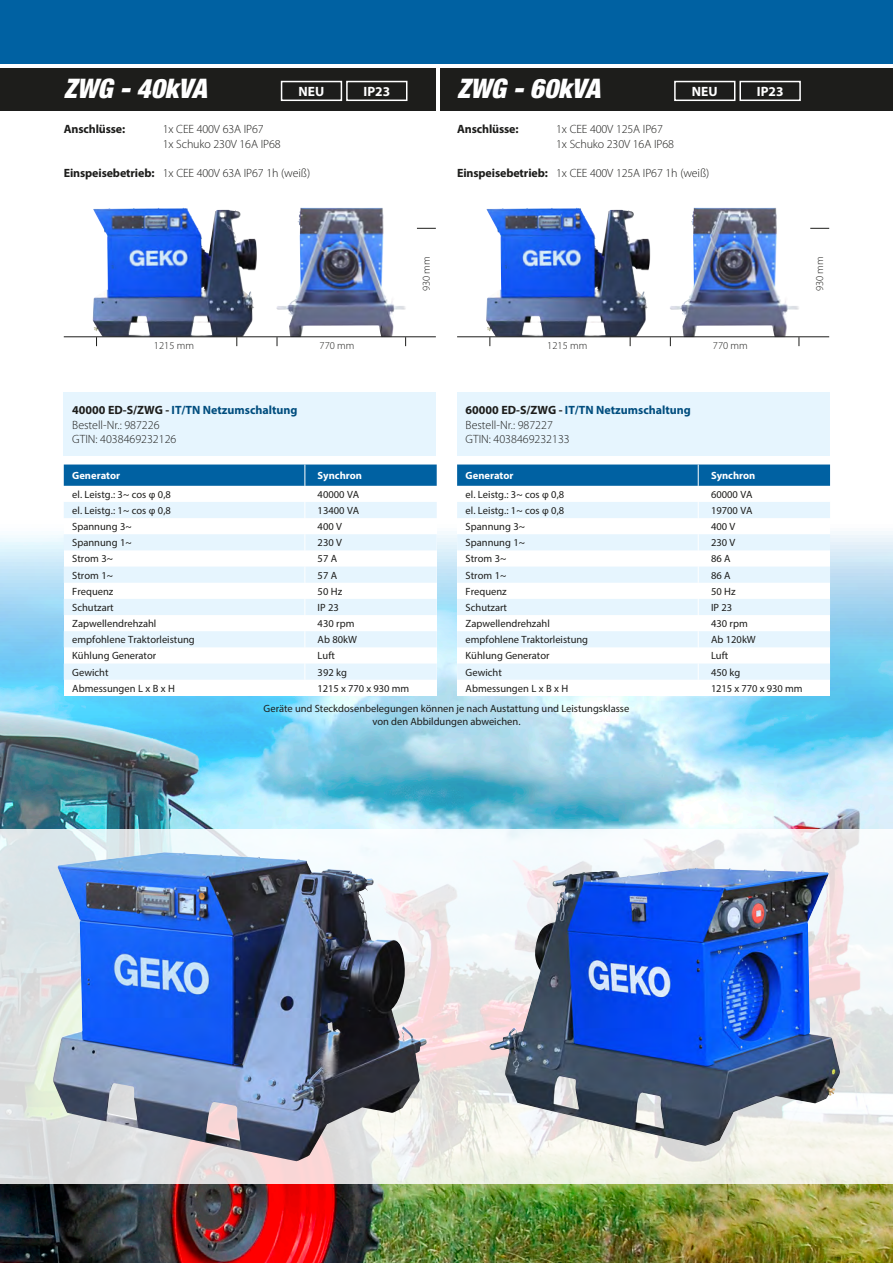
<style>
.page{position:relative;width:893px;height:1263px;background:#fff}
.page>*{position:absolute;margin:0;border:0;box-sizing:border-box;transform-origin:0 0}
.Geräteüberschrift{font:italic 900 condensed 27px "Helvetica Neue LTW1 G";color:#fff}
.t1{font:700 13.5px "Myriad Pro";color:#fff}
.t2{font:300 12px "Myriad Pro";letter-spacing:-.01em;color:#1d1d1b}
.t3{font:700 12px "Myriad Pro";color:#004d7e}
.t4{font:700 12px "Myriad Pro";letter-spacing:-.01em;color:#1d1d1b}
.t5{font:10.5px/12.6px "Myriad Pro";color:#1d1d1b;text-align:center}
.t6{font:700 10.5px "Myriad Pro";color:#fff}
.t7{font:300 10.5px "Myriad Pro";color:#1d1d1b}
.s1{font-weight:700}
.s2{color:#1d1d1b}
</style>
<div class="page">
<img style="left:0;top:392px;width:893px;height:871px">
<svg style="left:0;top:829px;width:893px;height:355px"></svg>
<div style="left:0;top:68px;width:436px;height:43px;background:#1d1d1b"></div>
<div style="left:440px;top:68px;width:453px;height:43px;background:#1d1d1b"></div>
<img style="left:53px;top:852px;width:374px;height:309px">
<div style="left:64px;top:392px;width:372px;height:64px;background:#e6f5fe"></div>
<svg style="left:64px;top:464px;width:373px;height:232px"></svg>
<div style="left:457px;top:392px;width:372px;height:64px;background:#e6f5fe"></div>
<svg style="left:457px;top:464px;width:373px;height:232px"></svg>
<img style="left:489px;top:867px;width:351px;height:279px">
<img style="left:276px;top:208px;width:130px;height:128px">
<img style="left:92px;top:208px;width:165px;height:128px">
<hr style="left:64px;top:336px;width:372px;height:1px;background:#1d1d1b">
<svg style="left:417px;top:228px;width:19px;height:1px"></svg>
<img style="left:670px;top:208px;width:129px;height:128px">
<img style="left:486px;top:208px;width:164px;height:128px">
<hr style="left:457px;top:336px;width:372px;height:1px;background:#1d1d1b">
<svg style="left:810px;top:228px;width:19px;height:1px"></svg>
<div style="left:346px;top:81px;width:61px;height:20px;border:2px solid #fff"></div>
<div style="left:739px;top:81px;width:62px;height:20px;border:2px solid #fff"></div>
<div style="left:281px;top:81px;width:61px;height:20px;border:2px solid #fff"></div>
<div style="left:674px;top:81px;width:61px;height:20px;border:2px solid #fff"></div>
<div style="left:0;top:0;width:893px;height:64px;background:#0061a2"></div>
<p class="Geräteüberschrift" style="left:64px;top:72px;width:145px">ZWG - 40kVA</p>
<p class="t4" style="left:64px;top:122px;width:63px">Anschlüsse:</p>
<p class="t2" style="left:163px;top:123px;width:102px">1x CEE 400V 63A IP67</p>
<p class="t2" style="left:163px;top:137px;width:119px">1x Schuko 230V 16A IP68</p>
<p class="t2" style="left:64px;top:166px;width:248px"><span class="s1">Einspeisebetrieb:</span> 1x CEE 400V 63A IP67 1h (weiß)</p>
<p class="Geräteüberschrift" style="left:457px;top:72px;width:145px">ZWG - 60kVA</p>
<p class="t4" style="left:457px;top:122px;width:63px">Anschlüsse:</p>
<p class="t2" style="left:556px;top:123px;width:108px">1x CEE 400V 125A IP67</p>
<p class="t2" style="left:556px;top:137px;width:119px">1x Schuko 230V 16A IP68</p>
<p class="t2" style="left:457px;top:166px;width:254px"><span class="s1">Einspeisebetrieb:</span> 1x CEE 400V 125A IP67 1h (weiß)</p>
<p class="t1" style="left:299px;top:83px;width:27px">NEU</p>
<p class="t1" style="left:363px;top:83px;width:28px">IP23</p>
<p class="t1" style="left:692px;top:83px;width:27px">NEU</p>
<p class="t1" style="left:757px;top:83px;width:28px">IP23</p>
<p class="t7" style="left:154px;top:340px;width:41px">1215 mm</p>
<p class="t7" style="left:320px;top:340px;width:36px">770 mm</p>
<p class="t7" style="left:420px;top:291px;width:36px;rotate:-90deg">930 mm</p>
<p class="t7" style="left:547px;top:340px;width:41px">1215 mm</p>
<p class="t7" style="left:713px;top:340px;width:36px">770 mm</p>
<p class="t7" style="left:814px;top:291px;width:36px;rotate:-90deg">930 mm</p>
<p class="t3" style="left:72px;top:402px;width:227px"><span class="s2">40000 ED-S/ZWG -</span> IT/TN Netzumschaltung</p>
<p class="t2" style="left:72px;top:418px;width:89px">Bestell-Nr.: 987226</p>
<p class="t2" style="left:72px;top:432px;width:106px">GTIN: 4038469232126</p>
<p class="t6" style="left:72px;top:469px;width:49px">Generator</p>
<p class="t6" style="left:318px;top:469px;width:46px">Synchron</p>
<p class="t5" style="left:72px;top:488px;width:100px">el. Leistg.: 3~ cos φ 0,8</p>
<p class="t5" style="left:318px;top:488px;width:43px">40000 VA</p>
<p class="t5" style="left:72px;top:504px;width:100px">el. Leistg.: 1~ cos φ 0,8</p>
<p class="t5" style="left:318px;top:504px;width:43px">13400 VA</p>
<p class="t5" style="left:72px;top:520px;width:61px">Spannung 3~</p>
<p class="t5" style="left:318px;top:520px;width:26px">400 V</p>
<p class="t5" style="left:72px;top:536px;width:61px">Spannung 1~</p>
<p class="t5" style="left:318px;top:536px;width:26px">230 V</p>
<p class="t5" style="left:72px;top:552px;width:42px">Strom 3~</p>
<p class="t5" style="left:318px;top:552px;width:21px">57 A</p>
<p class="t5" style="left:72px;top:569px;width:42px">Strom 1~</p>
<p class="t5" style="left:318px;top:569px;width:21px">57 A</p>
<p class="t5" style="left:72px;top:585px;width:43px">Frequenz</p>
<p class="t5" style="left:318px;top:585px;width:26px">50 Hz</p>
<p class="t5" style="left:72px;top:601px;width:43px">Schutzart</p>
<p class="t5" style="left:318px;top:601px;width:23px">IP 23</p>
<p class="t5" style="left:72px;top:617px;width:86px">Zapwellendrehzahl</p>
<p class="t5" style="left:318px;top:617px;width:38px">430 rpm</p>
<p class="t5" style="left:72px;top:633px;width:124px">empfohlene Traktorleistung</p>
<p class="t5" style="left:318px;top:633px;width:41px">Ab 80kW</p>
<p class="t5" style="left:72px;top:649px;width:86px">Kühlung Generator</p>
<p class="t5" style="left:318px;top:649px;width:19px">Luft</p>
<p class="t5" style="left:72px;top:666px;width:38px">Gewicht</p>
<p class="t5" style="left:318px;top:666px;width:31px">392 kg</p>
<p class="t5" style="left:72px;top:682px;width:104px">Abmessungen L x B x H</p>
<p class="t5" style="left:318px;top:682px;width:93px">1215 x 770 x 930 mm</p>
<p class="t5" style="left:264px;top:702px;width:367px">Geräte und Steckdosenbelegungen können je nach Austattung und Leistungsklasse von den Abbildungen abweichen.</p>
<p class="t3" style="left:466px;top:402px;width:227px"><span class="s2">60000 ED-S/ZWG -</span> IT/TN Netzumschaltung</p>
<p class="t2" style="left:466px;top:418px;width:89px">Bestell-Nr.: 987227</p>
<p class="t2" style="left:466px;top:432px;width:106px">GTIN: 4038469232133</p>
<p class="t6" style="left:466px;top:469px;width:49px">Generator</p>
<p class="t6" style="left:711px;top:469px;width:46px">Synchron</p>
<p class="t5" style="left:466px;top:488px;width:100px">el. Leistg.: 3~ cos φ 0,8</p>
<p class="t5" style="left:711px;top:488px;width:43px">60000 VA</p>
<p class="t5" style="left:466px;top:504px;width:100px">el. Leistg.: 1~ cos φ 0,8</p>
<p class="t5" style="left:711px;top:504px;width:43px">19700 VA</p>
<p class="t5" style="left:466px;top:520px;width:61px">Spannung 3~</p>
<p class="t5" style="left:711px;top:520px;width:26px">400 V</p>
<p class="t5" style="left:466px;top:536px;width:61px">Spannung 1~</p>
<p class="t5" style="left:711px;top:536px;width:26px">230 V</p>
<p class="t5" style="left:466px;top:552px;width:42px">Strom 3~</p>
<p class="t5" style="left:711px;top:552px;width:21px">86 A</p>
<p class="t5" style="left:466px;top:569px;width:42px">Strom 1~</p>
<p class="t5" style="left:711px;top:569px;width:21px">86 A</p>
<p class="t5" style="left:466px;top:585px;width:43px">Frequenz</p>
<p class="t5" style="left:711px;top:585px;width:26px">50 Hz</p>
<p class="t5" style="left:466px;top:601px;width:43px">Schutzart</p>
<p class="t5" style="left:711px;top:601px;width:23px">IP 23</p>
<p class="t5" style="left:466px;top:617px;width:86px">Zapwellendrehzahl</p>
<p class="t5" style="left:711px;top:617px;width:38px">430 rpm</p>
<p class="t5" style="left:466px;top:633px;width:124px">empfohlene Traktorleistung</p>
<p class="t5" style="left:711px;top:633px;width:46px">Ab 120kW</p>
<p class="t5" style="left:466px;top:649px;width:86px">Kühlung Generator</p>
<p class="t5" style="left:711px;top:649px;width:19px">Luft</p>
<p class="t5" style="left:466px;top:666px;width:38px">Gewicht</p>
<p class="t5" style="left:711px;top:666px;width:31px">450 kg</p>
<p class="t5" style="left:466px;top:682px;width:104px">Abmessungen L x B x H</p>
<p class="t5" style="left:711px;top:682px;width:93px">1215 x 770 x 930 mm</p>
</div>
